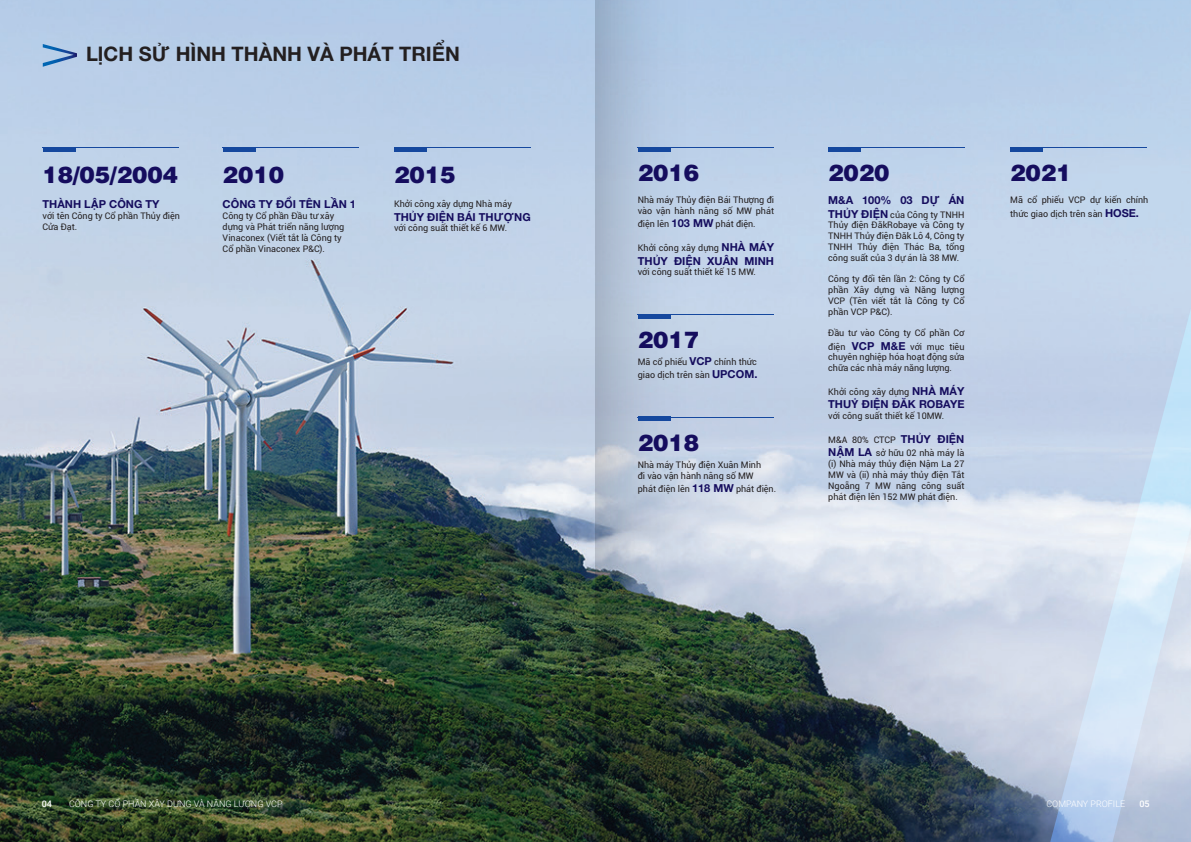
<style>
.page{position:relative;width:1191px;height:842px;background:#fff}
.page>*{position:absolute;margin:0;border:0;box-sizing:border-box;transform-origin:0 0}
.t1{font:900 23px "Helvetica LT Std";color:#150d5e}
.t2{font:700 20px "Helvetica Neue";color:#231f20}
.t3{font:700 11px "Helvetica Neue";color:#150d5e}
.t4{font:9px/10.8px "Roboto";color:#231f20}
.t5{font:300 9px "Roboto";color:#fff}
.t6{font:500 9px "Roboto";color:#fff}
.s1{font-family:"Helvetica Neue";font-weight:700;font-size:11px;color:#150d5e}
</style>
<div class="page">
<img style="left:0;top:0;width:1191px;height:842px">
<svg style="left:730px;top:0;width:14px;height:842px;background:#98a9b4"></svg>
<svg style="left:595px;top:0;width:135px;height:842px;background:#8d9ea8"></svg>
<svg style="left:43px;top:44px;width:34px;height:23px"></svg>
<hr style="left:43px;top:147px;width:32px;height:4px;background:#15489e">
<hr style="left:43px;top:147px;width:136px;height:1px;background:#15489e">
<hr style="left:223px;top:147px;width:33px;height:4px;background:#15489e">
<hr style="left:223px;top:147px;width:136px;height:1px;background:#15489e">
<hr style="left:394px;top:147px;width:33px;height:4px;background:#15489e">
<hr style="left:394px;top:147px;width:136px;height:1px;background:#15489e">
<hr style="left:638px;top:315px;width:33px;height:4px;background:#15489e">
<hr style="left:638px;top:314px;width:136px;height:1px;background:#15489e">
<hr style="left:638px;top:417px;width:33px;height:4px;background:#15489e">
<hr style="left:638px;top:417px;width:136px;height:1px;background:#15489e">
<hr style="left:638px;top:147px;width:33px;height:4px;background:#15489e">
<hr style="left:638px;top:147px;width:136px;height:1px;background:#15489e">
<hr style="left:828px;top:147px;width:33px;height:4px;background:#15489e">
<hr style="left:828px;top:147px;width:136px;height:1px;background:#15489e">
<hr style="left:1010px;top:147px;width:33px;height:4px;background:#15489e">
<hr style="left:1010px;top:147px;width:136px;height:1px;background:#15489e">
<svg style="left:1038px;top:178px;width:153px;height:664px;background:#c9d9ec"></svg>
<h2 class="t2" style="left:86px;top:38px;width:375px">LỊCH SỬ HÌNH THÀNH VÀ PHÁT TRIỂN</h2>
<h1 class="t1" style="left:43px;top:160px;width:137px">18/05/2004</h1>
<h1 class="t1" style="left:223px;top:160px;width:63px">2010</h1>
<h1 class="t1" style="left:394px;top:160px;width:63px">2015</h1>
<h1 class="t1" style="left:638px;top:157px;width:63px">2016</h1>
<h1 class="t1" style="left:828px;top:157px;width:63px">2020</h1>
<h1 class="t1" style="left:1010px;top:157px;width:63px">2021</h1>
<p class="t3" style="left:43px;top:196px;width:118px">THÀNH LẬP CÔNG TY</p>
<p class="t4" style="left:43px;top:210px;width:139px">với tên Công ty Cổ phần Thủy điện<br>Cửa Đạt.</p>
<p class="t3" style="left:223px;top:196px;width:135px">CÔNG TY ĐỔI TÊN LẦN 1</p>
<p class="t4" style="left:223px;top:210px;width:123px">Công ty Cổ phần Đầu tư xây dựng và Phát triển năng lượng<br>Vinaconex (Viết tắt là Công ty<br>Cổ phần Vinaconex P&amp;C).</p>
<p class="t4" style="left:394px;top:198px;width:119px">Khởi công xây dựng Nhà máy</p>
<p class="t3" style="left:394px;top:208px;width:138px">THỦY ĐIỆN BÁI THƯỢNG</p>
<p class="t4" style="left:394px;top:222px;width:115px">với công suất thiết kế 6 MW.</p>
<p class="t4" style="left:638px;top:194px;width:138px">Nhà máy Thủy điện Bái Thượng đi vào vận hành nâng số MW phát</p>
<p class="t4" style="left:638px;top:218px;width:119px">điện lên <span class="s1">103 MW</span> phát điện.</p>
<p class="t4" style="left:638px;top:242px;width:138px">Khởi công xây dựng <span class="s1">NHÀ MÁY</span></p>
<p class="t3" style="left:638px;top:252px;width:138px">THỦY ĐIỆN XUÂN MINH</p>
<p class="t4" style="left:638px;top:266px;width:120px">với công suất thiết kế 15 MW.</p>
<h1 class="t1" style="left:638px;top:325px;width:63px">2017</h1>
<p class="t4" style="left:638px;top:355px;width:121px;line-height:13.2px">Mã cổ phiếu <span class="s1">VCP</span> chính thức giao dịch trên sàn <span class="s1">UPCOM.</span></p>
<h1 class="t1" style="left:638px;top:427px;width:63px">2018</h1>
<p class="t4" style="left:638px;top:459px;width:125px">Nhà máy Thủy điện Xuân Minh đi vào vận hành nâng số MW</p>
<p class="t4" style="left:638px;top:483px;width:140px">phát điện lên <span class="s1">118 MW</span> phát điện.</p>
<p class="t3" style="left:828px;top:192px;width:138px">M&amp;A 100% 03 DỰ ÁN</p>
<p class="t4" style="left:828px;top:209px;width:138px;text-align:justify"><span class="s1">THỦY ĐIỆN</span> của Công ty TNHH Thủy điện ĐăkRobaye và Công ty TNHH Thủy điện Đăk Lô 4, Công ty TNHH Thủy điện Thác Ba, tổng công suất của 3 dự án là 38 MW.</p>
<p class="t4" style="left:828px;top:273px;width:138px;text-align:justify">Công ty đổi tên lần 2: Công ty Cổ phần Xây dựng và Năng lượng VCP (Tên viết tắt là Công ty Cổ phần VCP P&amp;C).</p>
<p class="t4" style="left:828px;top:326px;width:138px;line-height:13.2px">Đầu tư vào Công ty Cổ phần Cơ điện <span class="s1">VCP M&amp;E</span> với mục tiêu</p>
<p class="t4" style="left:828px;top:351px;width:138px">chuyên nghiệp hóa hoạt động sửa chữa các nhà máy năng lượng.</p>
<p class="t4" style="left:828px;top:386px;width:138px">Khởi công xây dựng <span class="s1">NHÀ MÁY</span></p>
<p class="t3" style="left:828px;top:396px;width:138px">THUỶ ĐIỆN ĐĂK ROBAYE</p>
<p class="t4" style="left:828px;top:410px;width:117px">với công suất thiết kế 10MW.</p>
<p class="t4" style="left:828px;top:433px;width:138px;line-height:13.2px">M&amp;A 80% CTCP <span class="s1">THỦY ĐIỆN<br>NẬM LA</span> sở hữu 02 nhà máy là</p>
<p class="t4" style="left:828px;top:458px;width:138px;text-align:justify">(i) Nhà máy thủy điện Nậm La 27<br>MW và (ii) nhà máy thủy điện Tắt Ngoẵng 7 MW nâng công suất phát điện lên 152 MW phát điện.</p>
<p class="t4" style="left:1010px;top:193px;width:140px;line-height:13.2px">Mã cổ phiếu VCP dự kiến chính thức giao dịch trên sàn <span class="s1">HOSE.</span></p>
<p class="t6" style="left:42px;top:798px;width:12px">04</p>
<p class="t5" style="left:69px;top:798px;width:215px">CÔNG TY CỔ PHẦN XÂY DỰNG VÀ NĂNG LƯỢNG VCP</p>
<p class="t5" style="left:1046px;top:798px;width:80px">COMPANY PROFILE</p>
<p class="t6" style="left:1139px;top:798px;width:12px">05</p>
</div>
